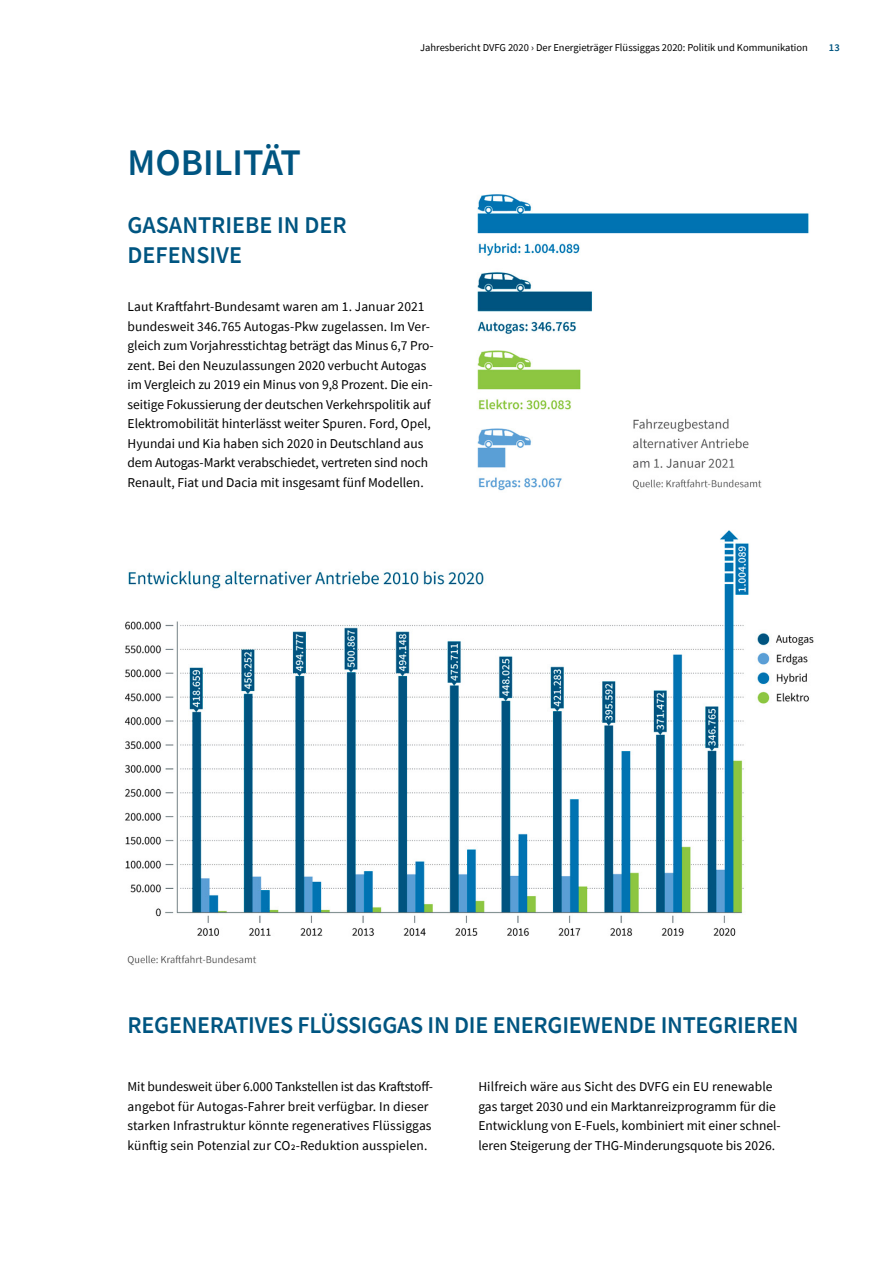
<style>
.page{position:relative;width:893px;height:1263px;background:#fff}
.page>*{position:absolute;margin:0;border:0;box-sizing:border-box;transform-origin:0 0}
.t1{font:600 37.5px "Source Sans Pro";color:#005581}
.t2{font:600 24px/30px "Source Sans Pro";letter-spacing:-.01em;color:#005581}
.t3{font:13.5px/19.5px "Source Sans Pro";color:#000}
.t4{font:10.5px "Source Sans Pro";color:#000}
.t5{font:600 10.5px "Source Sans Pro";color:#005581}
</style>
<div class="page">
<img style="left:125px;top:530px;width:689px;height:435px">
<img style="left:477px;top:194px;width:332px;height:297px">
<h1 class="t1" style="left:128px;top:138px;width:175px">MOBILITÄT</h1>
<h2 class="t2" style="left:128px;top:210px;width:220px">GASANTRIEBE IN DER<br>DEFENSIVE</h2>
<p class="t4" style="left:420px;top:41px;width:389px">Jahresbericht DVFG 2020 › Der Energieträger Flüssiggas 2020: Politik und Kommunikation</p>
<p class="t5" style="left:829px;top:41px;width:12px">13</p>
<p class="t3" style="left:128px;top:297px;width:307px">Laut Kraftfahrt-Bundesamt waren am 1. Januar 2021 bundesweit 346.765 Autogas-Pkw zugelassen. Im Ver‑ gleich zum Vorjahresstichtag beträgt das Minus 6,7 Pro‑ zent. Bei den Neuzulassungen 2020 verbucht Autogas im Vergleich zu 2019 ein Minus von 9,8 Prozent. Die ein&shy;seitige Fokussierung der deutschen Verkehrspolitik auf Elektromobilität hinterlässt weiter Spuren. Ford, Opel, Hyundai und Kia haben sich 2020 in Deutschland aus dem Autogas-Markt verabschiedet, vertreten sind noch Renault, Fiat und Dacia mit insgesamt fünf Modellen.</p>
<h2 class="t2" style="left:128px;top:1010px;width:673px">REGENERATIVES FLÜSSIGGAS IN DIE ENERGIEWENDE INTEGRIEREN</h2>
<p class="t3" style="left:128px;top:1077px;width:306px">Mit bundesweit über 6.000 Tankstellen ist das Kraftstoff&shy;angebot für Autogas-Fahrer breit verfügbar. In dieser starken Infrastruktur könnte regeneratives Flüssiggas künftig sein Potenzial zur CO2-Reduktion ausspielen.</p>
<p class="t3" style="left:478px;top:1077px;width:304px">Hilfreich wäre aus Sicht des DVFG ein EU renewable gas target 2030 und ein Marktanreizprogramm für die Entwicklung von E-Fuels, kombiniert mit einer schnel&shy;leren Steigerung der THG-Minderungsquote bis 2026.</p>
</div>
